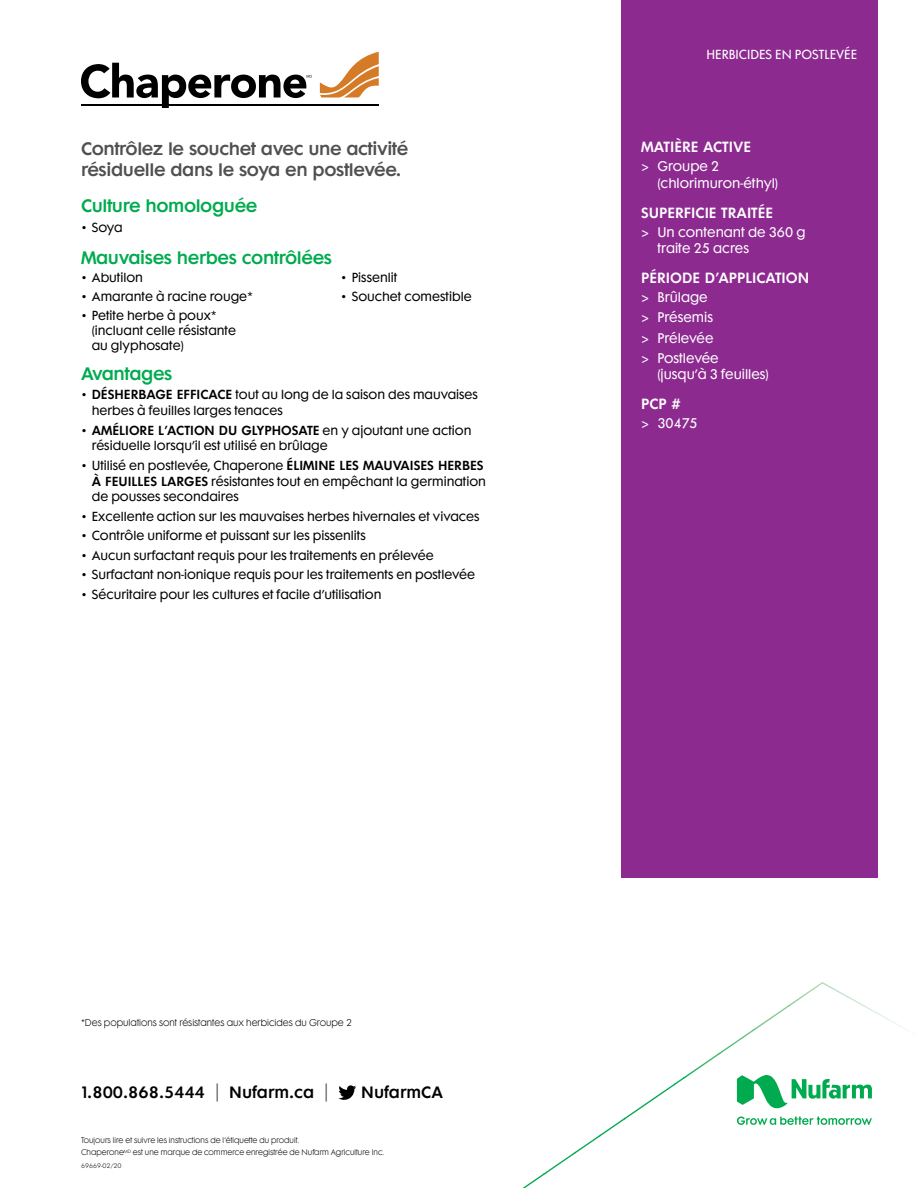
<style>
.page{position:relative;width:918px;height:1188px;background:#fff}
.page>*{position:absolute;margin:0;border:0;box-sizing:border-box;transform-origin:0 0}
.SS_Solution_Statemen{font:600 16.5px/21px "Futura Maxi Std";letter-spacing:-.025em;color:#505050}
.SS_Subhead_-_NFC_Gre{font:600 16.5px "Futura Maxi Std";letter-spacing:-.025em;color:#00ab4f}
.t1{font:600 15px "Futura Maxi Std";color:#000}
.Sidebar_Subhead_-_Re{font:600 13.5px "Futura Maxi Std";color:#fff}
.t2{font:12.75px/16.5px "Futura Maxi Std";color:#fff}
.t3{font:12px/15.8px "Futura Maxi Std";color:#000}
.Sidebar_Product_Cate{font:12px "Futura Maxi Std";color:#fff}
.Footnote{font:300 9px "Futura Maxi Std";color:#000}
.Mice_Type{font:300 7.5px "Futura Maxi Std";color:#000}
.Docket_Number{font:300 6px "Futura Maxi Std";color:#000}
.s1{font-weight:600}
.s2{font-weight:300;font-size:18px;color:#505050}
</style>
<div class="page">
<div style="left:621px;top:0;width:257px;height:878px;background:#8d2a90"></div>
<img style="left:789px;top:982px;width:74px;height:23px">
<img style="left:754px;top:1005px;width:37px;height:24px">
<img style="left:861px;top:1005px;width:44px;height:24px">
<img style="left:719px;top:1029px;width:37px;height:24px">
<img style="left:684px;top:1053px;width:37px;height:25px">
<img style="left:624px;top:1084px;width:50px;height:36px">
<svg style="left:674px;top:1077px;width:12px;height:9px"></svg>
<img style="left:600px;top:1118px;width:25px;height:19px">
<img style="left:575px;top:1134px;width:25px;height:20px">
<img style="left:544px;top:1152px;width:31px;height:21px">
<img style="left:523px;top:1173px;width:24px;height:15px">
<svg style="left:737px;top:1075px;width:135px;height:50px"></svg>
<svg style="left:338px;top:1085px;width:18px;height:15px"></svg>
<hr style="left:82px;top:104px;width:297px;height:2px;background:#000">
<svg style="left:320px;top:52px;width:59px;height:46px"></svg>
<svg style="left:81px;top:63px;width:231px;height:45px"></svg>
<p class="SS_Solution_Statemen" style="left:81px;top:138px;width:329px">Contrôlez le souchet avec une activité résiduelle dans le soya en postlevée.</p>
<p class="SS_Subhead_-_NFC_Gre" style="left:81px;top:195px;width:178px">Culture homologuée</p>
<p class="t3" style="left:81px;top:220px;width:43px">• Soya</p>
<p class="SS_Subhead_-_NFC_Gre" style="left:81px;top:246px;width:253px">Mauvaises herbes contrôlées</p>
<p class="t3" style="left:81px;top:270px;width:64px">• Abutilon</p>
<p class="t3" style="left:81px;top:289px;width:174px">• Amarante à racine rouge*</p>
<p class="t3" style="left:92px;top:308px;width:146px;line-height:15px;text-indent:-11px">• Petite herbe à poux* (incluant celle résistante au glyphosate)</p>
<p class="t3" style="left:341px;top:270px;width:58px">• Pissenlit</p>
<p class="t3" style="left:341px;top:289px;width:132px">• Souchet comestible</p>
<p class="SS_Subhead_-_NFC_Gre" style="left:81px;top:362px;width:93px">Avantages</p>
<p class="t3" style="left:92px;top:387px;width:388px;text-indent:-11px">• <span class="s1">DÉSHERBAGE EFFICACE</span> tout au long de la saison des mauvaises herbes à feuilles larges tenaces</p>
<p class="t3" style="left:92px;top:422px;width:381px;text-indent:-11px">• <span class="s1">AMÉLIORE L’ACTION DU GLYPHOSATE</span> en y ajoutant une action résiduelle lorsqu’il est utilisé en brûlage</p>
<p class="t3" style="left:92px;top:457px;width:396px;text-indent:-11px">• Utilisé en postlevée, Chaperone <span class="s1">ÉLIMINE LES MAUVAISES HERBES<br>À FEUILLES LARGES</span> résistantes tout en empêchant la germination de pousses secondaires</p>
<p class="t3" style="left:81px;top:508px;width:400px">• Excellente action sur les mauvaises herbes hivernales et vivaces</p>
<p class="t3" style="left:81px;top:528px;width:286px">• Contrôle uniforme et puissant sur les pissenlits</p>
<p class="t3" style="left:81px;top:547px;width:354px">• Aucun surfactant requis pour les traitements en prélevée</p>
<p class="t3" style="left:81px;top:567px;width:396px">• Surfactant non-ionique requis pour les traitements en postlevée</p>
<p class="t3" style="left:81px;top:586px;width:302px">• Sécuritaire pour les cultures et facile d’utilisation</p>
<p class="Sidebar_Product_Cate" style="left:707px;top:46px;width:152px">HERBICIDES EN POSTLEVÉE</p>
<p class="Sidebar_Subhead_-_Re" style="left:641px;top:138px;width:111px">MATIÈRE ACTIVE</p>
<p class="t2" style="left:657px;top:158px;width:122px;text-indent:-16px">&gt; Groupe 2 (chlorimuron-éthyl)</p>
<p class="Sidebar_Subhead_-_Re" style="left:641px;top:203px;width:133px">SUPERFICIE TRAITÉE</p>
<p class="t2" style="left:657px;top:224px;width:150px;text-indent:-16px">&gt; Un contenant de 360 g traite 25 acres</p>
<p class="Sidebar_Subhead_-_Re" style="left:641px;top:269px;width:170px">PÉRIODE D’APPLICATION</p>
<p class="t2" style="left:641px;top:289px;width:68px">&gt; Brûlage</p>
<p class="t2" style="left:641px;top:309px;width:73px">&gt; Présemis</p>
<p class="t2" style="left:641px;top:329px;width:74px">&gt; Prélevée</p>
<p class="t2" style="left:657px;top:350px;width:113px;text-indent:-16px">&gt; Postlevée (jusqu’à 3 feuilles)</p>
<p class="Sidebar_Subhead_-_Re" style="left:641px;top:395px;width:41px">PCP #</p>
<p class="t2" style="left:641px;top:415px;width:58px">&gt; 30475</p>
<p class="Footnote" style="left:81px;top:1017px;width:273px">*Des populations sont résistantes aux herbicides du Groupe 2</p>
<p class="t1" style="left:82px;top:1083px;width:247px">1.800.868.5444 <span class="s2">|</span> Nufarm.ca <span class="s2">|</span></p>
<p class="t1" style="left:361px;top:1083px;width:83px">NufarmCA</p>
<p class="Mice_Type" style="left:81px;top:1136px;width:220px">Toujours lire et suivre les instructions de l’étiquette du produit.</p>
<p class="Mice_Type" style="left:81px;top:1147px;width:305px">Chaperone<sup>MD</sup> est une marque de commerce enregistrée de Nufarm Agriculture Inc.</p>
<p class="Docket_Number" style="left:81px;top:1162px;width:42px">69669-02/20</p>
</div>
